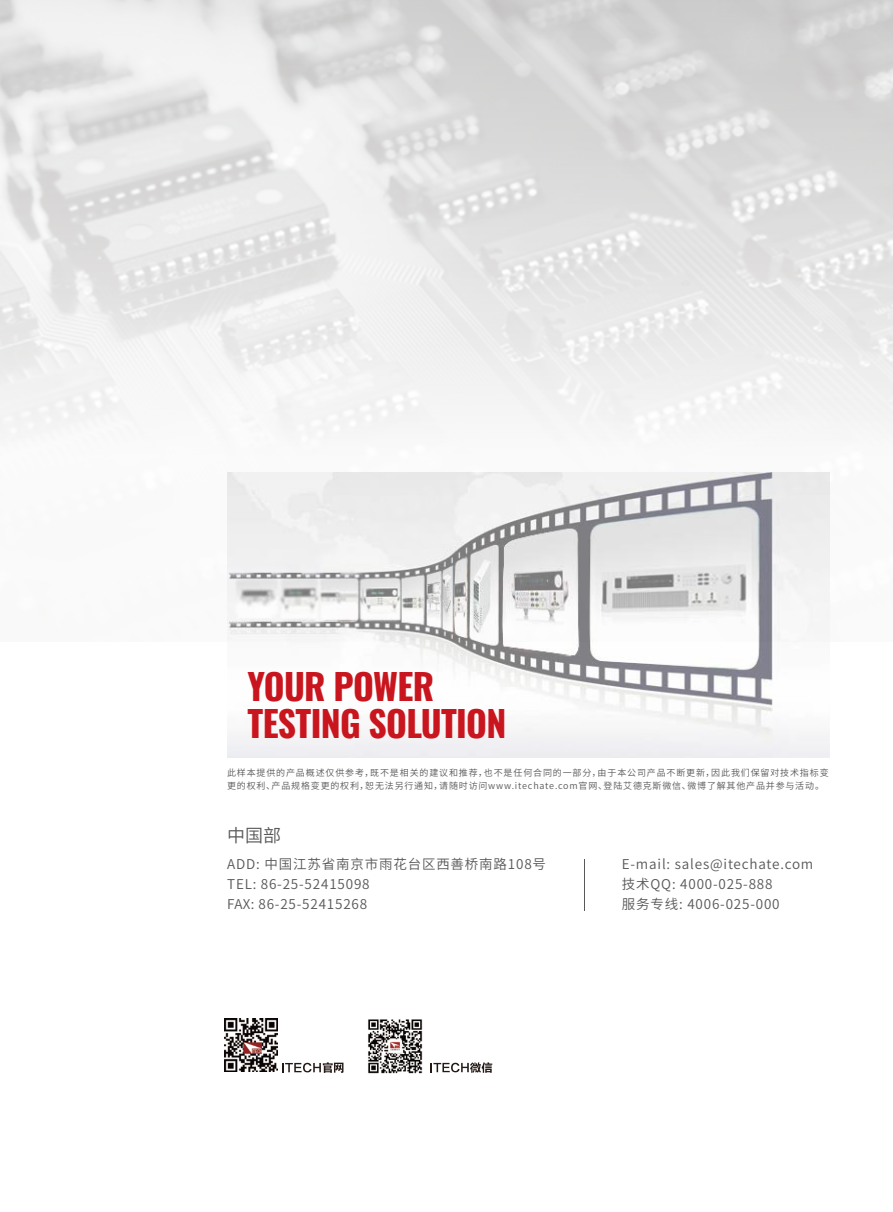
<style>
.page{position:relative;width:893px;height:1212px;background:#fff}
.page>*{position:absolute;margin:0;border:0;box-sizing:border-box;transform-origin:0 0}
.t1{font:700 35.7px/37.7px "Oswald";letter-spacing:-.02em;color:#c9151d}
.t2{font:18px "Source Han Sans CN";color:#595757}
.t3{font:13.5px/20px "Source Han Sans CN";letter-spacing:.06em;color:#595757}
.t4{font:9px/13.2px "Source Han Sans CN";letter-spacing:.09em;color:#595757}
</style>
<div class="page">
<img style="left:227px;top:473px;width:602px;height:284px">
<hr style="left:584px;top:859px;width:1px;height:52px;background:#595757">
<img style="left:368px;top:1019px;width:55px;height:55px">
<svg style="left:430px;top:1062px;width:62px;height:11px"></svg>
<svg style="left:224px;top:1018px;width:54px;height:54px"></svg>
<img style="left:225px;top:1019px;width:52px;height:52px">
<svg style="left:282px;top:1062px;width:61px;height:11px"></svg>
<p class="t1" style="left:247px;top:669px;width:260px">YOUR POWER<br>TESTING SOLUTION</p>
<p class="t4" style="left:227px;top:766px;width:603px">此样本提供的产品概述仅供参考，既不是相关的建议和推荐，也不是任何合同的一部分，由于本公司产品不断更新，因此我们保留对技术指标变更的权利、产品规格变更的权利，恕无法另行通知，请随时访问www.itechate.com官网、登陆艾德克斯微信、微博了解其他产品并参与活动。</p>
<p class="t2" style="left:227px;top:826px;width:55px">中国部</p>
<p class="t3" style="left:227px;top:854px;width:320px">ADD: 中国江苏省南京市雨花台区西善桥南路108号<br>TEL: 86-25-52415098<br>FAX: 86-25-52415268</p>
<p class="t3" style="left:622px;top:854px;width:193px">E-mail: sales@itechate.com技术QQ: 4000-025-888<br>服务专线: 4006-025-000</p>
</div>
